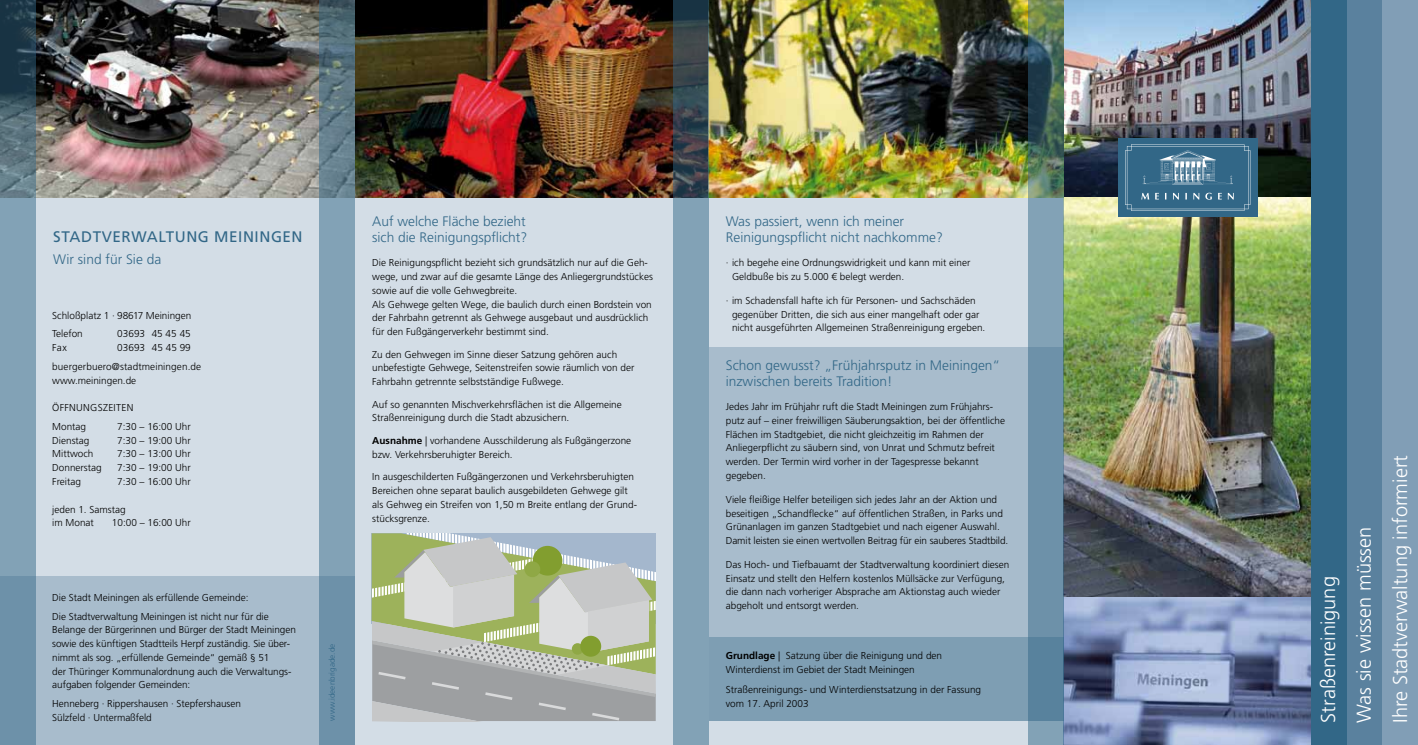
<style>
.page{position:relative;width:1418px;height:745px;background:#fff}
.page>*{position:absolute;margin:0;border:0;box-sizing:border-box;transform-origin:0 0}
.t1{font:300 20px/35.9px "Frutiger";color:#fff}
.t2{font:15.25px "Frutiger";letter-spacing:.035em;color:#326787}
.t3{font:300 13.75px/16.2px "Frutiger";color:#326787}
.t4{font:300 10px/13.8px "Frutiger";color:#000}
.t5{font:300 10px/18.8px "Frutiger";letter-spacing:.03em;color:#000}
.t6{font:300 8.12px "Frutiger";color:#326787}
.s1{font-weight:700}
</style>
<div class="page">
<div style="left:0;top:0;width:1417px;height:744px;background:#d3dde6"></div>
<img style="left:1063px;top:595px;width:248px;height:149px">
<img style="left:35px;top:0;width:1276px;height:197px">
<div style="left:0;top:576px;width:354px;height:168px;background:#a8bccc"></div>
<div style="left:709px;top:347px;width:354px;height:373px;background:#a8bccc"></div>
<img style="left:1063px;top:197px;width:248px;height:398px">
<div style="left:709px;top:637px;width:354px;height:83px;background:#7e9eb3"></div>
<svg style="left:1028px;top:0;width:35px;height:744px;background:#668895"></svg>
<svg style="left:673px;top:0;width:36px;height:744px;background:#6d8899"></svg>
<svg style="left:319px;top:0;width:35px;height:744px;background:#7392a5"></svg>
<svg style="left:0;top:0;width:35px;height:744px;background:#6a8a9d"></svg>
<div style="left:1117px;top:138px;width:140px;height:79px;background:#326787"></div>
<svg style="left:1125px;top:144px;width:125px;height:67px"></svg>
<div style="left:1311px;top:0;width:35px;height:744px;background:#326787"></div>
<div style="left:1346px;top:0;width:36px;height:744px;background:#5a819e"></div>
<div style="left:1382px;top:0;width:35px;height:744px;background:#819eb6"></div>
<svg style="left:371px;top:533px;width:285px;height:188px;background:#b5bbad"></svg>
<h2 class="t2" style="left:53px;top:228px;width:251px">STADTVERWALTUNG MEININGEN</h2>
<h3 class="t3" style="left:53px;top:251px;width:110px">Wir sind für Sie da</h3>
<p class="t4" style="left:52px;top:305px;width:141px;line-height:18.8px">Schloßplatz 1 · 98617 Meiningen<br>Telefon</p>
<p class="t4" style="left:117px;top:327px;width:75px">03693 45 45 45</p>
<p class="t4" style="left:52px;top:338px;width:150px;line-height:18.8px;text-indent:65px">03693 45 45 99 buergerbuero@stadtmeiningen.de</p>
<p class="t4" style="left:52px;top:373px;width:85px">www.meiningen.de</p>
<p class="t5" style="left:52px;top:398px;width:83px">ÖFFNUNGSZEITEN<br>Montag</p>
<p class="t4" style="left:52px;top:340px;width:16px">Fax</p>
<p class="t4" style="left:117px;top:419px;width:75px">7:30 – 16:00 Uhr</p>
<p class="t4" style="left:52px;top:433px;width:39px">Dienstag</p>
<p class="t4" style="left:117px;top:433px;width:75px">7:30 – 19:00 Uhr</p>
<p class="t4" style="left:52px;top:447px;width:43px">Mittwoch</p>
<p class="t4" style="left:117px;top:447px;width:75px">7:30 – 13:00 Uhr</p>
<p class="t4" style="left:52px;top:460px;width:51px">Donnerstag</p>
<p class="t4" style="left:117px;top:460px;width:75px">7:30 – 19:00 Uhr</p>
<p class="t4" style="left:52px;top:474px;width:30px">Freitag</p>
<p class="t4" style="left:117px;top:474px;width:75px">7:30 – 16:00 Uhr</p>
<p class="t4" style="left:52px;top:502px;width:75px">jeden 1. Samstag im Monat</p>
<p class="t4" style="left:112px;top:515px;width:80px">10:00 – 16:00 Uhr</p>
<p class="t4" style="left:52px;top:587px;width:218px;line-height:18.8px">Die Stadt Meiningen als erfüllende Gemeinde:<br>Die Stadtverwaltung Meiningen ist nicht nur für die</p>
<p class="t4" style="left:52px;top:622px;width:245px">Belange der Bürgerinnen und Bürger der Stadt Meiningen sowie des künftigen Stadtteils Herpf zuständig. Sie über&shy;nimmt als sog. „erfüllende Gemeinde“ gemäß § 51<br>der Thüringer Kommunalordnung auch die Verwaltungs&shy;aufgaben folgender Gemeinden:</p>
<p class="t4" style="left:52px;top:696px;width:190px">Henneberg · Rippershausen · Stepfershausen<br>Sülzfeld · Untermaßfeld</p>
<p class="t6" style="left:327px;top:720px;width:78px;rotate:-90deg">www.ideenbrigade.de</p>
<h3 class="t3" style="left:372px;top:213px;width:157px">Auf welche Fläche bezieht sich die Reinigungspflicht?</h3>
<p class="t4" style="left:372px;top:256px;width:282px">Die Reinigungspflicht bezieht sich grundsätzlich nur auf die Geh&shy;wege, und zwar auf die gesamte Länge des Anliegergrundstückes sowie auf die volle Gehwegbreite.<br>Als Gehwege gelten Wege, die baulich durch einen Bordstein von der Fahrbahn getrennt als Gehwege ausgebaut und ausdrücklich für den Fußgängerverkehr bestimmt sind.</p>
<p class="t4" style="left:372px;top:347px;width:264px">Zu den Gehwegen im Sinne dieser Satzung gehören auch unbefestigte Gehwege, Seitenstreifen sowie räumlich von der<br>Fahrbahn getrennte selbstständige Fußwege.</p>
<p class="t4" style="left:372px;top:397px;width:251px">Auf so genannten Mischverkehrsflächen ist die Allgemeine<br>Straßenreinigung durch die Stadt abzusichern.</p>
<p class="t4" style="left:372px;top:433px;width:260px"><span class="s1">Ausnahme</span> | vorhandene Ausschilderung als Fußgängerzone bzw. Verkehrsberuhigter Bereich.</p>
<p class="t4" style="left:372px;top:469px;width:266px">In ausgeschilderten Fußgängerzonen und Verkehrsberuhigten Bereichen ohne separat baulich ausgebildeten Gehwege gilt als Gehweg ein Streifen von 1,50 m Breite entlang der Grund&shy;stücksgrenze.</p>
<h3 class="t3" style="left:725px;top:213px;width:218px">Was passiert, wenn ich meiner<br>Reinigungspflicht nicht nachkomme?</h3>
<p class="t4" style="left:732px;top:256px;width:240px;text-indent:-6px">· ich begehe eine Ordnungswidrigkeit und kann mit einer<br>Geldbuße bis zu 5.000 € belegt werden.</p>
<p class="t4" style="left:732px;top:293px;width:255px;text-indent:-6px">· im Schadensfall hafte ich für Personen- und Sachschäden gegenüber Dritten, die sich aus einer mangelhaft oder gar nicht ausgeführten Allgemeinen Straßenreinigung ergeben.</p>
<h3 class="t3" style="left:725px;top:357px;width:276px">Schon gewusst? „Frühjahrsputz in Meiningen“ inzwischen bereits Tradition!</h3>
<p class="t4" style="left:725px;top:399px;width:281px">Jedes Jahr im Frühjahr ruft die Stadt Meiningen zum Frühjahrs&shy;putz auf – einer freiwilligen Säuberungsaktion, bei der öffentliche Flächen im Stadtgebiet, die nicht gleichzeitig im Rahmen der Anliegerpflicht zu säubern sind, von Unrat und Schmutz befreit werden. Der Termin wird vorher in der Tagespresse bekannt gegeben.</p>
<p class="t4" style="left:725px;top:492px;width:284px">Viele fleißige Helfer beteiligen sich jedes Jahr an der Aktion und beseitigen „Schandflecke“ auf öffentlichen Straßen, in Parks und Grünanlagen im ganzen Stadtgebiet und nach eigener Auswahl.<br>Damit leisten sie einen wertvollen Beitrag für ein sauberes Stadtbild.</p>
<p class="t4" style="left:725px;top:557px;width:285px">Das Hoch- und Tiefbauamt der Stadtverwaltung koordiniert diesen Einsatz und stellt den Helfern kostenlos Müllsäcke zur Verfügung, die dann nach vorheriger Absprache am Aktionstag auch wieder abgeholt und entsorgt werden.</p>
<p class="t4" style="left:725px;top:648px;width:218px"><span class="s1">Grundlage</span> | Satzung über die Reinigung und den<br>Winterdienst im Gebiet der Stadt Meiningen</p>
<p class="t4" style="left:725px;top:682px;width:257px">Straßenreinigungs- und Winterdienstsatzung in der Fassung vom 17. April 2003</p>
<h1 class="t1" style="left:1310px;top:722px;width:269px;rotate:-90deg">Straßenreinigung<br>Was sie wissen müssen<br>Ihre Stadtverwaltung informiert</h1>
</div>
